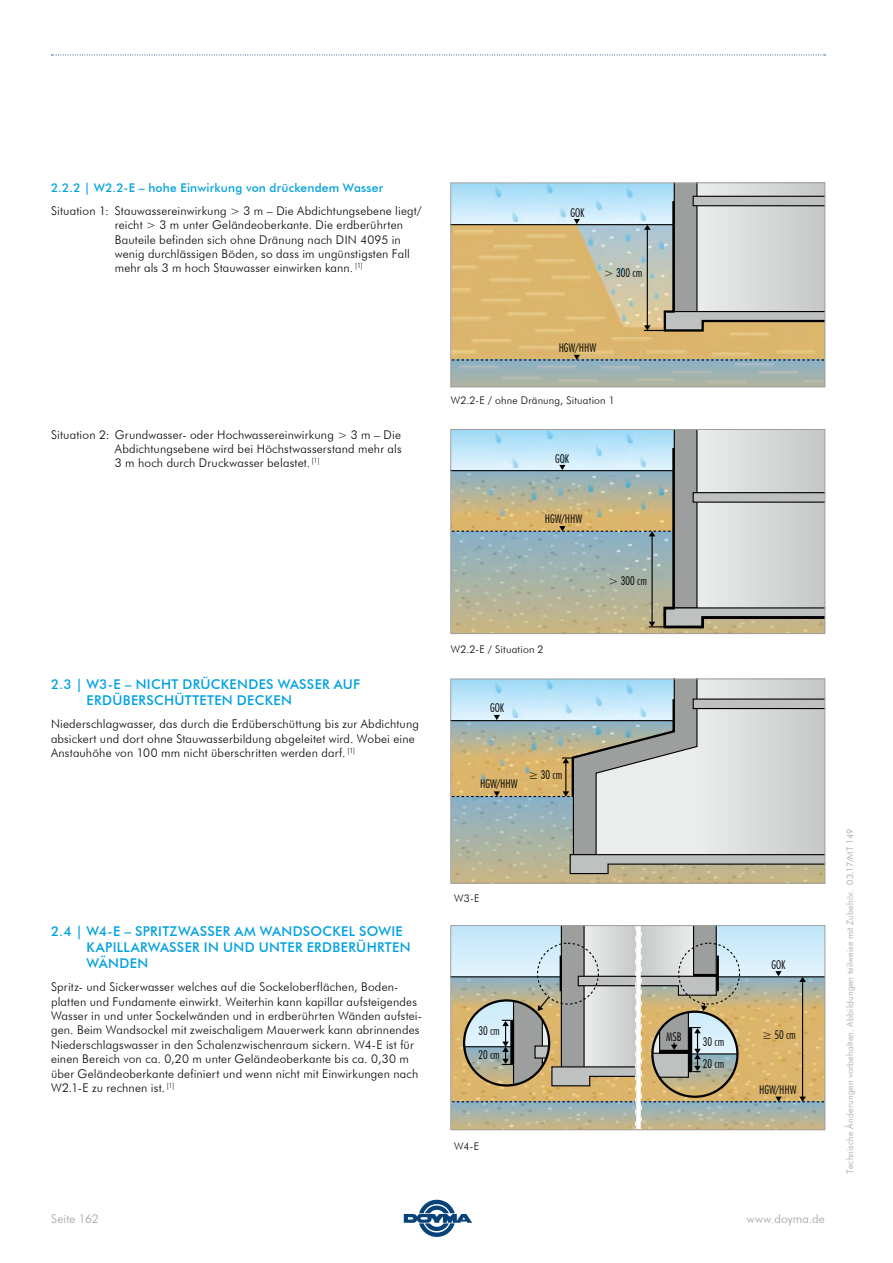
<style>
.page{position:relative;width:893px;height:1263px;background:#fff}
.page>*{position:absolute;margin:0;border:0;box-sizing:border-box;transform-origin:0 0}
.t1{font:500 13.5px/16.2px "Futura BT";letter-spacing:.025em;color:#00a1e0}
.t2{font:300 12px/14.4px "Futura BT";letter-spacing:.015em;color:#000}
.t3{font:300 condensed 12px "Futura BT";color:#000}
.t4{font:500 12px "Futura BT";letter-spacing:.015em;color:#00a1e0}
.t5{font:300 12px "Futura BT";letter-spacing:.015em;color:#9d9e9e}
.t6{font:300 10.5px "Futura BT";letter-spacing:.02em;color:#000}
.t7{font:300 9px "Futura BT";letter-spacing:.025em;color:#9d9e9e}
</style>
<div class="page">
<svg style="left:404px;top:1200px;width:68px;height:37px"></svg>
<svg style="left:51px;top:55px;width:775px;height:1px"></svg>
<img style="left:452px;top:230px;width:362px;height:125px">
<img style="left:495px;top:184px;width:79px;height:37px">
<hr style="left:451px;top:224px;width:223px;height:1px;background:#000">
<svg style="left:452px;top:355px;width:371px;height:6px"></svg>
<svg style="left:574px;top:184px;width:249px;height:149px"></svg>
<div style="left:450px;top:182px;width:375px;height:205px;border:1px solid #9d9e9e"></div>
<img style="left:452px;top:875px;width:371px;height:6px">
<svg style="left:452px;top:681px;width:371px;height:194px"></svg>
<div style="left:450px;top:679px;width:375px;height:204px;border:1px solid #9d9e9e"></div>
<img style="left:452px;top:629px;width:371px;height:3px">
<svg style="left:452px;top:431px;width:371px;height:198px"></svg>
<div style="left:450px;top:429px;width:375px;height:205px;border:1px solid #9d9e9e"></div>
<svg style="left:452px;top:927px;width:371px;height:201px"></svg>
<div style="left:450px;top:925px;width:375px;height:205px;border:1px solid #9d9e9e"></div>
<p class="t4" style="left:51px;top:180px;width:334px">2.2.2 | W2.2-E – hohe Einwirkung von drückendem Wasser</p>
<p class="t2" style="left:115px;top:203px;width:308px;text-indent:-64px">Situation 1: Stauwassereinwirkung &gt; 3 m – Die Abdichtungsebene liegt/ reicht &gt; 3 m unter Geländeoberkante. Die erdberührten Bauteile befinden sich ohne Dränung nach DIN 4095 in wenig durchlässigen Böden, so dass im ungünstigsten Fall mehr als 3 m hoch Stauwasser einwirken kann. <sup>[1]</sup></p>
<p class="t2" style="left:115px;top:427px;width:288px;text-align:justify;text-indent:-64px">Situation 2: Grundwasser- oder Hochwassereinwirkung &gt; 3 m – Die Abdichtungsebene wird bei Höchstwasserstand mehr als 3 m hoch durch Druckwasser belastet. <sup>[1]</sup></p>
<p class="t1" style="left:87px;top:676px;width:275px;text-indent:-35px">2.3 | W3-E – NICHT DRÜCKENDES WASSER AUF<br>ERDÜBERSCHÜTTETEN DECKEN</p>
<p class="t2" style="left:51px;top:717px;width:369px">Niederschlagwasser, das durch die Erdüberschüttung bis zur Abdichtung absickert und dort ohne Stauwasserbildung abgeleitet wird. Wobei eine<br>Anstauhöhe von 100 mm nicht überschritten werden darf. <sup>[1]</sup></p>
<p class="t1" style="left:87px;top:923px;width:325px;text-indent:-36px">2.4 | W4-E – SPRITZWASSER AM WANDSOCKEL SOWIE<br>KAPILLARWASSER IN UND UNTER ERDBERÜHRTEN<br>WÄNDEN</p>
<p class="t2" style="left:51px;top:980px;width:372px">Spritz- und Sickerwasser welches auf die Sockeloberflächen, Boden&shy;platten und Fundamente einwirkt. Weiterhin kann kapillar aufsteigendes Wasser in und unter Sockelwänden und in erdberührten Wänden aufstei&shy;gen. Beim Wandsockel mit zweischaligem Mauerwerk kann abrinnendes Niederschlagswasser in den Schalenzwischenraum sickern. W4-E ist für einen Bereich von ca. 0,20 m unter Geländeoberkante bis ca. 0,30 m über Geländeoberkante definiert und wenn nicht mit Einwirkungen nach W2.1-E zu rechnen ist. <sup>[1]</sup></p>
<p class="t5" style="left:51px;top:1211px;width:49px">Seite 162</p>
<p class="t3" style="left:570px;top:205px;width:15px">GOK</p>
<p class="t3" style="left:604px;top:265px;width:40px">&gt; 300 cm</p>
<p class="t3" style="left:559px;top:340px;width:39px">HGW/HHW</p>
<p class="t6" style="left:451px;top:394px;width:166px">W2.2-E / ohne Dränung, Situation 1</p>
<p class="t3" style="left:555px;top:451px;width:15px">GOK</p>
<p class="t3" style="left:545px;top:511px;width:39px">HGW/HHW</p>
<p class="t3" style="left:609px;top:573px;width:40px">&gt; 300 cm</p>
<p class="t6" style="left:451px;top:643px;width:94px">W2.2-E / Situation 2</p>
<p class="t3" style="left:490px;top:700px;width:15px">GOK</p>
<p class="t3" style="left:480px;top:776px;width:39px">HGW/HHW</p>
<p class="t3" style="left:528px;top:767px;width:35px">≥ 30 cm</p>
<p class="t6" style="left:454px;top:891px;width:27px">W3-E</p>
<p class="t3" style="left:478px;top:1024px;width:23px">30 cm</p>
<p class="t3" style="left:478px;top:1047px;width:23px">20 cm</p>
<p class="t6" style="left:454px;top:1140px;width:27px">W4-E</p>
<p class="t3" style="left:666px;top:1029px;width:17px">MSB</p>
<p class="t3" style="left:703px;top:1035px;width:23px">30 cm</p>
<p class="t3" style="left:703px;top:1056px;width:23px">20 cm</p>
<p class="t3" style="left:771px;top:957px;width:15px">GOK</p>
<p class="t3" style="left:762px;top:1028px;width:35px">≥ 50 cm</p>
<p class="t3" style="left:759px;top:1082px;width:39px">HGW/HHW</p>
<p class="t5" style="left:747px;top:1211px;width:80px">www.doyma.de</p>
<p class="t7" style="left:844px;top:1174px;width:346px;rotate:-90deg">Technische Änderungen vorbehalten. Abbildungen teilweise mit Zubehör. 03.17/MT 149</p>
</div>
